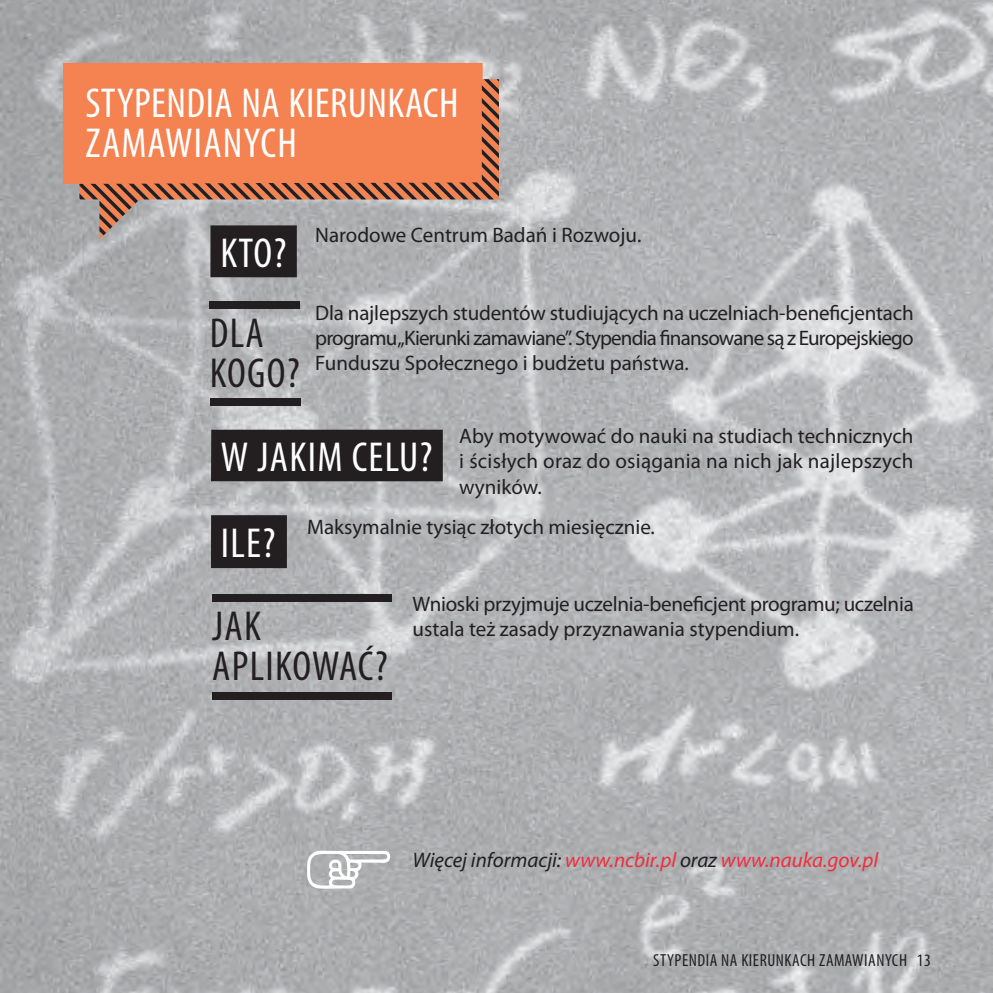
<style>
.page{position:relative;width:993px;height:993px;background:#fff}
.page>*{position:absolute;margin:0;border:0;box-sizing:border-box;transform-origin:0 0}
.t1{font:condensed 42px/40.2px "Myriad Pro";letter-spacing:.01em;color:#fff}
.t2{font:condensed 42px/40.2px "Myriad Pro";letter-spacing:.03em;color:#231f20}
.t3{font:condensed 42px "Myriad Pro";letter-spacing:.03em;color:#fff}
.t4{font:21px/25.2px "Myriad Pro";color:#231f20;text-align:justify}
.t5{font:italic 21px "Myriad Pro";color:#ee2f3e}
.t6{font:condensed 17.5px "Myriad Pro";letter-spacing:.03em;color:#231f20}
.s1{color:#231f20}
</style>
<div class="page">
<img style="left:0;top:0;width:992px;height:992px">
<div style="left:210px;top:225px;width:87px;height:52px;background:#231f20"></div>
<div style="left:209px;top:301px;width:91px;height:8px;background:#231f20"></div>
<div style="left:210px;top:398px;width:90px;height:8px;background:#231f20"></div>
<div style="left:211px;top:429px;width:231px;height:52px;background:#231f20"></div>
<svg style="left:79px;top:79px;width:420px;height:160px;background:#a68d84"></svg>
<svg style="left:307px;top:850px;width:84px;height:38px"></svg>
<div style="left:212px;top:692px;width:180px;height:7px;background:#231f20"></div>
<div style="left:212px;top:594px;width:179px;height:7px;background:#231f20"></div>
<div style="left:211px;top:515px;width:76px;height:53px;background:#231f20"></div>
<div style="left:63px;top:63px;width:418px;height:121px;background:#f58251"></div>
<h1 class="t1" style="left:85px;top:82px;width:374px">STYPENDIA NA KIERUNKACH<br>ZAMAWIANYCH</h1>
<h1 class="t1" style="left:220px;top:232px;width:67px">KTO?</h1>
<h1 class="t2" style="left:210px;top:312px;width:91px">DLA<br>KOGO?</h1>
<p class="t4" style="left:315px;top:222px;width:327px">Narodowe Centrum Badań i Rozwoju.</p>
<p class="t4" style="left:315px;top:300px;width:599px">Dla najlepszych studentów studiujących na uczelniach-beneficjentach programu „Kierunki zamawiane”. Stypendia finansowane są z Europejskiego Funduszu Społecznego i budżetu państwa.</p>
<h1 class="t3" style="left:221px;top:431px;width:213px">W JAKIM CELU?</h1>
<p class="t4" style="left:459px;top:423px;width:455px">Aby motywować do nauki na studiach technicznych i ścisłych oraz do osiągania na nich jak najlepszych wyników.</p>
<h1 class="t1" style="left:221px;top:522px;width:56px">ILE?</h1>
<p class="t4" style="left:307px;top:514px;width:349px">Maksymalnie tysiąc złotych miesięcznie.</p>
<h1 class="t2" style="left:212px;top:605px;width:177px">JAK<br>APLIKOWAĆ?</h1>
<p class="t4" style="left:412px;top:590px;width:502px">Wnioski przyjmuje uczelnia-beneficjent programu; uczelnia ustala też zasady przyznawania stypendium.</p>
<p class="t5" style="left:412px;top:846px;width:467px"><span class="s1">Więcej informacji:</span> www.ncbir.pl <span class="s1">oraz</span> www.nauka.gov.pl</p>
<p class="t6" style="left:653px;top:949px;width:255px">STYPENDIA NA KIERUNKACH ZAMAWIANYCH</p>
<p class="t6" style="left:916px;top:949px;width:16px">13</p>
</div>
